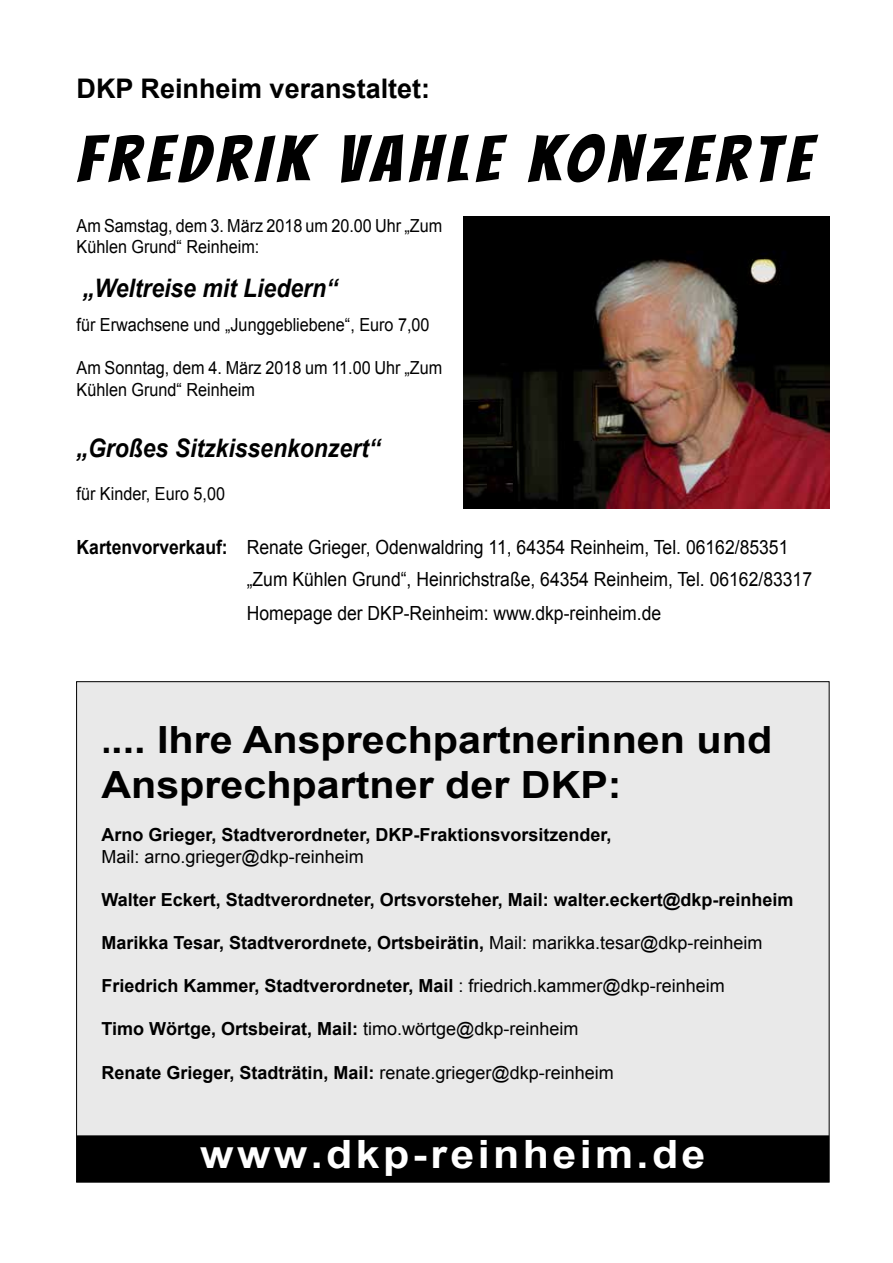
<style>
.page{position:relative;width:893px;height:1263px;background:#fff}
.page>*{position:absolute;margin:0;border:0;box-sizing:border-box;transform-origin:0 0}
.t1{font:64.5px "Bangers";letter-spacing:.1em;color:#000;scale:1.1 1}
.t2{font:700 39px "Arial";letter-spacing:.08em;color:#fff;scale:1.1 1}
.t3{font:700 37.5px/45px "Arial";color:#000;scale:.95 1}
.t4{font:700 27px "Arial";color:#000}
.t5{font:italic 700 25.5px "Arial";color:#000;scale:.9 1}
.t6{font:19.5px/32px "Arial";color:#000;scale:.9 1}
.t7{font:700 18px "Arial";color:#000}
.t8{font:18px/21.6px "Arial";color:#000;scale:.9 1}
.t9{font:18px "Arial";color:#000}
.s1{font-weight:700}
.s2{font-weight:400}
</style>
<div class="page">
<img style="left:463px;top:217px;width:366px;height:291px">
<div style="left:77px;top:682px;width:752px;height:500px;background:#e9e9e9"></div>
<div style="left:77px;top:1136px;width:751px;height:45px;background:#000"></div>
<div style="left:77px;top:1135px;width:752px;height:47px;border:2px solid #000"></div>
<h3 class="t4" style="left:77px;top:71px;width:355px">DKP Reinheim veranstaltet:</h3>
<h1 class="t1" style="left:77px;top:111px;width:668px">FREDRIK VAHLE KONZERTE</h1>
<p class="t8" style="left:77px;top:215px;width:408px">Am Samstag, dem 3. März 2018 um 20.00 Uhr „Zum<br>Kühlen Grund“ Reinheim:</p>
<h3 class="t5" style="left:83px;top:271px;width:284px">„Weltreise mit Liedern“</h3>
<p class="t8" style="left:77px;top:314px;width:394px">für Erwachsene und „Junggebliebene“, Euro 7,00</p>
<p class="t8" style="left:77px;top:357px;width:408px">Am Sonntag, dem 4. März 2018 um 11.00 Uhr „Zum<br>Kühlen Grund“ Reinheim</p>
<h3 class="t5" style="left:77px;top:431px;width:339px">„Großes Sitzkissenkonzert“</h3>
<p class="t8" style="left:77px;top:483px;width:167px">für Kinder, Euro 5,00</p>
<p class="t6" style="left:247px;top:532px;width:630px;text-indent:-170px"><span class="s1">Kartenvorverkauf:</span> Renate Grieger, Odenwaldring 11, 64354 Reinheim, Tel. 06162/85351 „Zum Kühlen Grund“, Heinrichstraße, 64354 Reinheim, Tel. 06162/83317</p>
<p class="t6" style="left:247px;top:597px;width:462px">Homepage der DKP-Reinheim: www.dkp-reinheim.de</p>
<h3 class="t3" style="left:101px;top:718px;width:708px">.... Ihre Ansprechpartnerinnen und<br>Ansprechpartner der DKP:</h3>
<p class="t7" style="left:101px;top:822px;width:512px">Arno Grieger, Stadtverordneter, DKP-Fraktionsvorsitzender,</p>
<p class="t9" style="left:101px;top:844px;width:264px">Mail: arno.grieger@dkp-reinheim</p>
<p class="t7" style="left:101px;top:887px;width:694px">Walter Eckert, Stadtverordneter, Ortsvorsteher, Mail: walter.eckert@dkp-reinheim</p>
<p class="t7" style="left:101px;top:930px;width:663px">Marikka Tesar, Stadtverordnete, Ortsbeirätin, <span class="s2">Mail: marikka.tesar@dkp-reinheim</span></p>
<p class="t7" style="left:101px;top:974px;width:625px">Friedrich Kammer, Stadtverordneter, Mail <span class="s2">: friedrich.kammer@dkp-reinheim</span></p>
<p class="t7" style="left:101px;top:1017px;width:479px">Timo Wörtge, Ortsbeirat, Mail: <span class="s2">timo.wörtge@dkp-reinheim</span></p>
<p class="t7" style="left:101px;top:1060px;width:514px">Renate Grieger, Stadträtin, Mail: <span class="s2">renate.grieger@dkp-reinheim</span></p>
<h2 class="t2" style="left:200px;top:1128px;width:461px">www.dkp-reinheim.de</h2>
</div>
